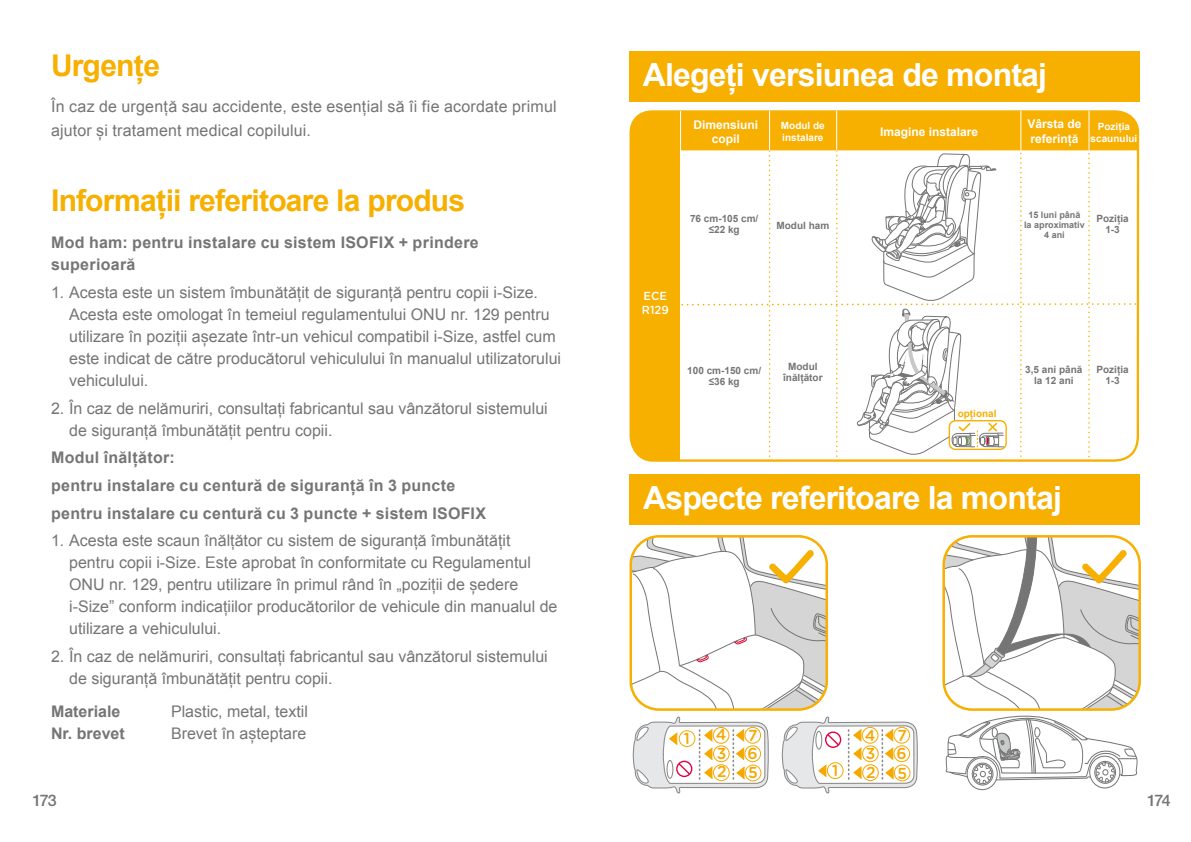
<style>
.page{position:relative;width:1191px;height:842px;background:#fff}
.page>*{position:absolute;margin:0;border:0;box-sizing:border-box;transform-origin:0 0}
.t1{font:700 32px "Arial";letter-spacing:-.025em;color:#fff}
.t2{font:700 30px "Arial";letter-spacing:-.025em;color:#f7af00}
.t3{font:16px/22px "Arial";color:#767575}
.t4{font:700 16px/27.6px "Arial";letter-spacing:.015em;color:#767575}
.t5{font:500 16px "Helvetica Neue LT Std";letter-spacing:-.1em;color:#767575}
.t6{font:500 15.8px/18.4px "Gotham Rounded";color:#f6a800}
.t7{font:500 12.4px/14px "Gotham Rounded";letter-spacing:-.04em;color:#fff;text-align:center;scale:.96 1}
.t8{font:700 12px/14.4px "Arial";color:#fff;text-align:center}
.t9{font:500 11.8px/13.4px "Gotham Rounded";color:#6f6f73;text-align:center;scale:.96 1}
.t10{font:500 11.8px/13.4px "Gotham Rounded";letter-spacing:-.025em;color:#6f6f73;text-align:center;scale:.96 1}
.t11{font:500 11.8px/13.4px "Gotham Rounded";color:#fff;scale:.96 1}
.t12{font:700 10px/11px "Arial";color:#767575;text-align:center}
.t13{font:700 10px/12px "Arial";color:#fff}
.t14{font:700 10px "Arial";color:#f7af00}
.t15{font:500 9.6px "Gotham Rounded";letter-spacing:.005em;color:#f7af00}
.t16{font:700 9px/10px "Arial";color:#767575;text-align:center}
</style>
<div class="page">
<svg style="left:630px;top:111px;width:509px;height:350px"></svg>
<div style="left:629px;top:51px;width:510px;height:51px;background:#f7af00"></div>
<div style="left:629px;top:474px;width:511px;height:51px;background:#f7af00"></div>
<div style="left:629px;top:535px;width:199px;height:176px;border:2px solid #f7af00;border-radius:28px"></div>
<svg style="left:631px;top:536px;width:195px;height:173px"></svg>
<div style="left:966px;top:757px;width:31px;height:33px;border:1px solid #767575;border-radius:50%"></div>
<div style="left:972px;top:763px;width:21px;height:22px;border:1px solid #767575;border-radius:50%"></div>
<div style="left:1089px;top:756px;width:31px;height:32px;border:1px solid #767575;border-radius:50%"></div>
<svg style="left:945px;top:715px;width:193px;height:69px"></svg>
<svg style="left:632px;top:716px;width:137px;height:78px"></svg>
<svg style="left:781px;top:716px;width:137px;height:78px"></svg>
<div style="left:942px;top:535px;width:199px;height:176px;border:2px solid #f7af00;border-radius:28px"></div>
<svg style="left:943px;top:536px;width:196px;height:173px"></svg>
<div style="left:683px;top:112px;width:85px;height:38px;background:#f7af00"></div>
<div style="left:771px;top:112px;width:63px;height:38px;background:#f7af00"></div>
<div style="left:842px;top:112px;width:174px;height:37px;background:#f7af00"></div>
<div style="left:1022px;top:112px;width:65px;height:37px;background:#f7af00"></div>
<div style="left:680px;top:192px;width:88px;height:63px;background:#fff"></div>
<div style="left:680px;top:344px;width:88px;height:62px;background:#fff"></div>
<div style="left:771px;top:194px;width:63px;height:62px;background:#fff"></div>
<div style="left:771px;top:341px;width:63px;height:62px;background:#fff"></div>
<div style="left:1022px;top:186px;width:64px;height:76px;background:#fff"></div>
<div style="left:1022px;top:338px;width:63px;height:72px;background:#fff"></div>
<div style="left:1089px;top:344px;width:46px;height:60px;background:#fff"></div>
<div style="left:1091px;top:119px;width:43px;height:26px;background:#f7af00"></div>
<div style="left:1092px;top:123px;width:43px;height:26px;background:#f7af00"></div>
<div style="left:1089px;top:193px;width:46px;height:61px;background:#fff"></div>
<div style="left:955px;top:407px;width:44px;height:12px;background:#fff"></div>
<h2 class="t2" style="left:51px;top:46px;width:110px">Urgențe</h2>
<p class="t3" style="left:51px;top:94px;width:507px;line-height:24px">În caz de urgență sau accidente, este esențial să îi fie acordate primul ajutor și tratament medical copilului.</p>
<h2 class="t2" style="left:51px;top:181px;width:416px">Informații referitoare la produs</h2>
<p class="t4" style="left:51px;top:232px;width:429px;line-height:22px">Mod ham: pentru instalare cu sistem ISOFIX + prindere superioară</p>
<p class="t3" style="left:69px;top:281px;width:493px;text-indent:-18px">1. Acesta este un sistem îmbunătățit de siguranță pentru copii i-Size.<br>Acesta este omologat în temeiul regulamentului ONU nr. 129 pentru utilizare în poziții așezate într-un vehicul compatibil i-Size, astfel cum este indicat de către producătorul vehiculului în manualul utilizatorului vehiculului.</p>
<p class="t3" style="left:69px;top:397px;width:480px;text-indent:-18px">2. În caz de nelămuriri, consultați fabricantul sau vânzătorul sistemului de siguranță îmbunătățit pentru copii.</p>
<p class="t4" style="left:51px;top:444px;width:436px">Modul înălțător:<br>pentru instalare cu centură de siguranță în 3 puncte pentru instalare cu centură cu 3 puncte + sistem ISOFIX</p>
<p class="t3" style="left:69px;top:530px;width:490px;text-indent:-18px">1. Acesta este scaun înălțător cu sistem de siguranță îmbunătățit pentru copii i-Size. Este aprobat în conformitate cu Regulamentul ONU nr. 129, pentru utilizare în primul rând în „poziții de ședere i-Size” conform indicațiilor producătorilor de vehicule din manualul de utilizare a vehiculului.</p>
<p class="t3" style="left:69px;top:645px;width:480px;text-indent:-18px">2. În caz de nelămuriri, consultați fabricantul sau vânzătorul sistemului de siguranță îmbunătățit pentru copii.</p>
<p class="t4" style="left:51px;top:698px;width:71px">Materiale</p>
<p class="t3" style="left:171px;top:701px;width:138px">Plastic, metal, textil</p>
<p class="t4" style="left:51px;top:720px;width:75px">Nr. brevet</p>
<p class="t3" style="left:171px;top:723px;width:137px">Brevet în așteptare</p>
<h1 class="t1" style="left:643px;top:54px;width:406px">Alegeți versiunea de montaj</h1>
<p class="t7" style="left:708px;top:116px;width:41px">Child's<br>Size</p>
<p class="t7" style="left:1028px;top:116px;width:61px">Reference<br>Age</p>
<p class="t7" style="left:1090px;top:116px;width:49px">Seat<br>Position</p>
<p class="t7" style="left:772px;top:116px;width:66px">Installation<br>Mode</p>
<p class="t8" style="left:693px;top:118px;width:66px">Dimensiuni copil</p>
<p class="t13" style="left:781px;top:120px;width:45px">Modul de instalare</p>
<p class="t8" style="left:880px;top:125px;width:100px">Imagine instalare</p>
<p class="t8" style="left:1027px;top:117px;width:56px;text-align:left">Vârsta de referință</p>
<p class="t13" style="left:1090px;top:121px;width:48px;text-align:center">Poziția scaunului</p>
<p class="t7" style="left:899px;top:130px;width:66px">Installation</p>
<p class="t9" style="left:1026px;top:203px;width:62px">15 months to approx<br>4 years</p>
<p class="t16" style="left:1024px;top:210px;width:62px">15 luni până la aproximativ<br>4 ani</p>
<p class="t9" style="left:684px;top:210px;width:83px">76cm-105cm/<br>22kg</p>
<p class="t10" style="left:1090px;top:210px;width:47px">Position<br>1-3</p>
<p class="t12" style="left:690px;top:214px;width:70px">76 cm-105 cm/ ≤22 kg</p>
<p class="t12" style="left:1096px;top:214px;width:34px">Poziția<br>1-3</p>
<p class="t12" style="left:776px;top:220px;width:54px">Modul ham</p>
<p class="t9" style="left:787px;top:224px;width:34px">Mode</p>
<p class="t11" style="left:642px;top:289px;width:30px">ECE<br>R129</p>
<p class="t9" style="left:681px;top:360px;width:90px">100cm-150cm/<br>36kg</p>
<p class="t12" style="left:687px;top:365px;width:75px">100 cm-150 cm/ ≤36 kg</p>
<p class="t12" style="left:783px;top:362px;width:41px">Modul înălțător</p>
<p class="t10" style="left:1090px;top:360px;width:47px">Position<br>1-3</p>
<p class="t9" style="left:780px;top:360px;width:48px">Booster<br>Mode</p>
<p class="t9" style="left:1024px;top:360px;width:64px;text-align:left">3.5 years to 12 years</p>
<p class="t12" style="left:1025px;top:364px;width:59px">3,5 ani până la 12 ani</p>
<p class="t12" style="left:1096px;top:364px;width:34px">Poziția<br>1-3</p>
<p class="t14" style="left:957px;top:407px;width:40px">opțional</p>
<p class="t15" style="left:957px;top:407px;width:42px">optional</p>
<h1 class="t1" style="left:643px;top:477px;width:420px">Aspecte referitoare la montaj</h1>
<p class="t6" style="left:684px;top:729px;width:8px">1</p>
<p class="t6" style="left:715px;top:725px;width:12px;line-height:19px">4<br>3</p>
<p class="t6" style="left:717px;top:762px;width:11px">2</p>
<p class="t6" style="left:747px;top:725px;width:12px">7<br>6</p>
<p class="t6" style="left:748px;top:763px;width:11px">5</p>
<p class="t6" style="left:864px;top:725px;width:12px">4<br>3</p>
<p class="t6" style="left:832px;top:761px;width:8px">1</p>
<p class="t6" style="left:866px;top:762px;width:11px">2</p>
<p class="t6" style="left:896px;top:725px;width:12px">7<br>6</p>
<p class="t6" style="left:897px;top:763px;width:11px">5</p>
<p class="t5" style="left:32px;top:791px;width:26px">173</p>
<p class="t5" style="left:1147px;top:791px;width:25px">174</p>
</div>
